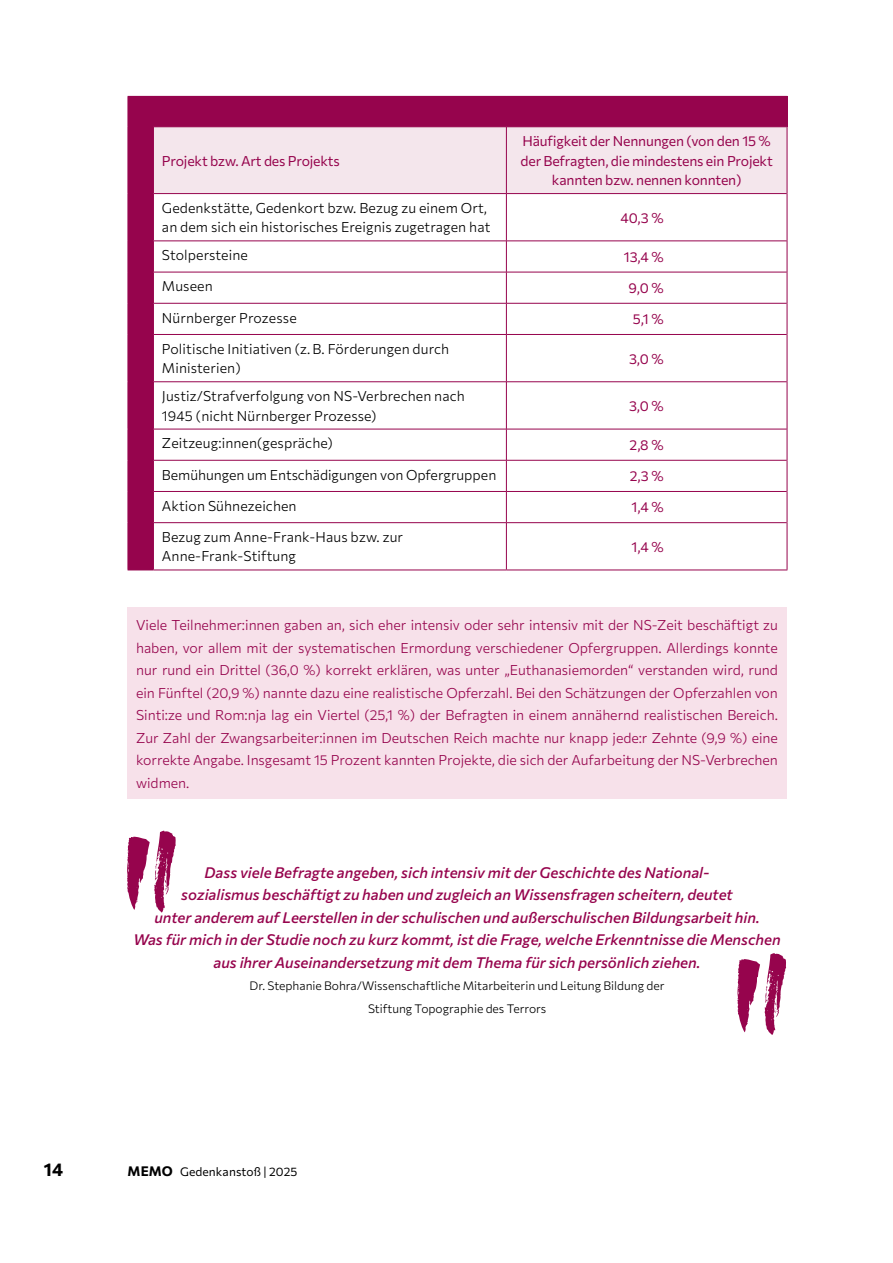
<style>
.page{position:relative;width:893px;height:1263px;background:#fff}
.page>*{position:absolute;margin:0;border:0;box-sizing:border-box;transform-origin:0 0}
.t1{font:700 18px "Commissioner";color:#000}
.t2{font:500 15px/22.5px "Commissioner";color:#96044d;text-align:center}
.t3{font:300 13.95px/22.5px "Commissioner";color:#96044d;text-align:justify}
.t4{font:300 13.95px/19.5px "Commissioner";letter-spacing:.01em;color:#000}
.t5{font:13.95px/19.5px "Commissioner";letter-spacing:-.01em;color:#96044d;text-align:center}
.t6{font:300 12px/22.5px "Commissioner";color:#000;text-align:center}
.t7{font:12px "Commissioner";letter-spacing:.01em;color:#000}
.s1{font-weight:700;font-size:13.5px}
</style>
<div class="page">
<div style="left:128px;top:607px;width:659px;height:192px;background:#f7e1ea"></div>
<div style="left:128px;top:96px;width:659px;height:31px;background:#96044d"></div>
<hr style="left:787px;top:97px;width:1px;height:30px;background:#96044d">
<hr style="left:787px;top:127px;width:1px;height:67px;background:#96044d">
<hr style="left:787px;top:194px;width:1px;height:47px;background:#96044d">
<hr style="left:787px;top:241px;width:1px;height:31px;background:#96044d">
<hr style="left:787px;top:272px;width:1px;height:31px;background:#96044d">
<hr style="left:787px;top:303px;width:1px;height:31px;background:#96044d">
<hr style="left:787px;top:334px;width:1px;height:48px;background:#96044d">
<hr style="left:787px;top:382px;width:1px;height:47px;background:#96044d">
<hr style="left:787px;top:429px;width:1px;height:31px;background:#96044d">
<hr style="left:787px;top:460px;width:1px;height:31px;background:#96044d">
<hr style="left:787px;top:491px;width:1px;height:32px;background:#96044d">
<hr style="left:787px;top:523px;width:1px;height:47px;background:#96044d">
<svg style="left:128px;top:127px;width:659px;height:444px"></svg>
<hr style="left:153px;top:570px;width:353px;height:1px;background:#96044d">
<hr style="left:506px;top:570px;width:281px;height:1px;background:#96044d">
<svg style="left:127px;top:831px;width:49px;height:82px"></svg>
<svg style="left:737px;top:953px;width:49px;height:82px"></svg>
<p class="t5" style="left:162px;top:150px;width:179px">Projekt bzw. Art des Projekts</p>
<p class="t5" style="left:521px;top:130px;width:254px">Häufigkeit der Nennungen (von den 15 % der Befragten, die mindestens ein Projekt kannten bzw. nennen konnten)</p>
<p class="t4" style="left:162px;top:197px;width:330px">Gedenkstätte, Gedenkort bzw. Bezug zu einem Ort, an dem sich ein historisches Ereignis zugetragen hat</p>
<p class="t5" style="left:620px;top:207px;width:45px">40,3 %</p>
<p class="t4" style="left:162px;top:244px;width:87px">Stolpersteine</p>
<p class="t5" style="left:624px;top:246px;width:41px">13,4 %</p>
<p class="t4" style="left:162px;top:276px;width:52px">Museen</p>
<p class="t5" style="left:628px;top:277px;width:37px">9,0 %</p>
<p class="t4" style="left:162px;top:307px;width:136px">Nürnberger Prozesse</p>
<p class="t5" style="left:633px;top:308px;width:32px">5,1 %</p>
<p class="t4" style="left:162px;top:338px;width:289px">Politische Initiativen (z. B. Förderungen durch<br>Ministerien)</p>
<p class="t5" style="left:629px;top:348px;width:36px">3,0 %</p>
<p class="t4" style="left:162px;top:385px;width:304px">Justiz/Strafverfolgung von NS-Verbrechen nach<br>1945 (nicht Nürnberger Prozesse)</p>
<p class="t5" style="left:629px;top:395px;width:36px">3,0 %</p>
<p class="t4" style="left:162px;top:433px;width:172px">Zeitzeug:innen(gespräche)</p>
<p class="t5" style="left:630px;top:434px;width:36px">2,8 %</p>
<p class="t4" style="left:162px;top:464px;width:336px">Bemühungen um Entschädigungen von Opfergruppen</p>
<p class="t5" style="left:630px;top:465px;width:35px">2,3 %</p>
<p class="t4" style="left:162px;top:495px;width:136px">Aktion Sühnezeichen</p>
<p class="t5" style="left:631px;top:497px;width:34px">1,4 %</p>
<p class="t4" style="left:162px;top:526px;width:243px">Bezug zum Anne-Frank-Haus bzw. zur<br>Anne-Frank-Stiftung</p>
<p class="t5" style="left:631px;top:536px;width:34px">1,4 %</p>
<p class="t3" style="left:136px;top:613px;width:643px">Viele Teilnehmer:innen gaben an, sich eher intensiv oder sehr intensiv mit der NS-Zeit beschäftigt zu haben, vor allem mit der systematischen Ermordung verschiedener Opfergruppen. Allerdings konnte nur rund ein Drittel (36,0 %) korrekt erklären, was unter „Euthanasiemorden“ verstanden wird, rund ein Fünftel (20,9 %) nannte dazu eine realistische Opferzahl. Bei den Schätzungen der Opferzahlen von Sinti:ze und Rom:nja lag ein Viertel (25,1 %) der Befragten in einem annähernd realistischen Bereich.<br>Zur Zahl der Zwangsarbeiter:innen im Deutschen Reich machte nur knapp jede:r Zehnte (9,9 %) eine korrekte Angabe. Insgesamt 15 Prozent kannten Projekte, die sich der Aufarbeitung der NS-Verbrechen widmen.</p>
<p class="t2" style="left:133px;top:860px;width:649px">Dass viele Befragte angeben, sich intensiv mit der Geschichte des National-<br>sozialismus beschäftigt zu haben und zugleich an Wissensfragen scheitern, deutet<br>unter anderem auf Leerstellen in der schulischen und außerschulischen Bildungsarbeit hin.<br>Was für mich in der Studie noch zu kurz kommt, ist die Frage, welche Erkenntnisse die Menschen aus ihrer Auseinandersetzung mit dem Thema für sich persönlich ziehen.</p>
<p class="t6" style="left:250px;top:974px;width:416px">Dr. Stephanie Bohra/Wissenschaftliche Mitarbeiterin und Leitung Bildung der<br>Stiftung Topographie des Terrors</p>
<p class="t1" style="left:44px;top:1156px;width:21px">14</p>
<p class="t7" style="left:128px;top:1162px;width:171px"><span class="s1">MEMO</span> Gedenkanstoß | 2025</p>
</div>
